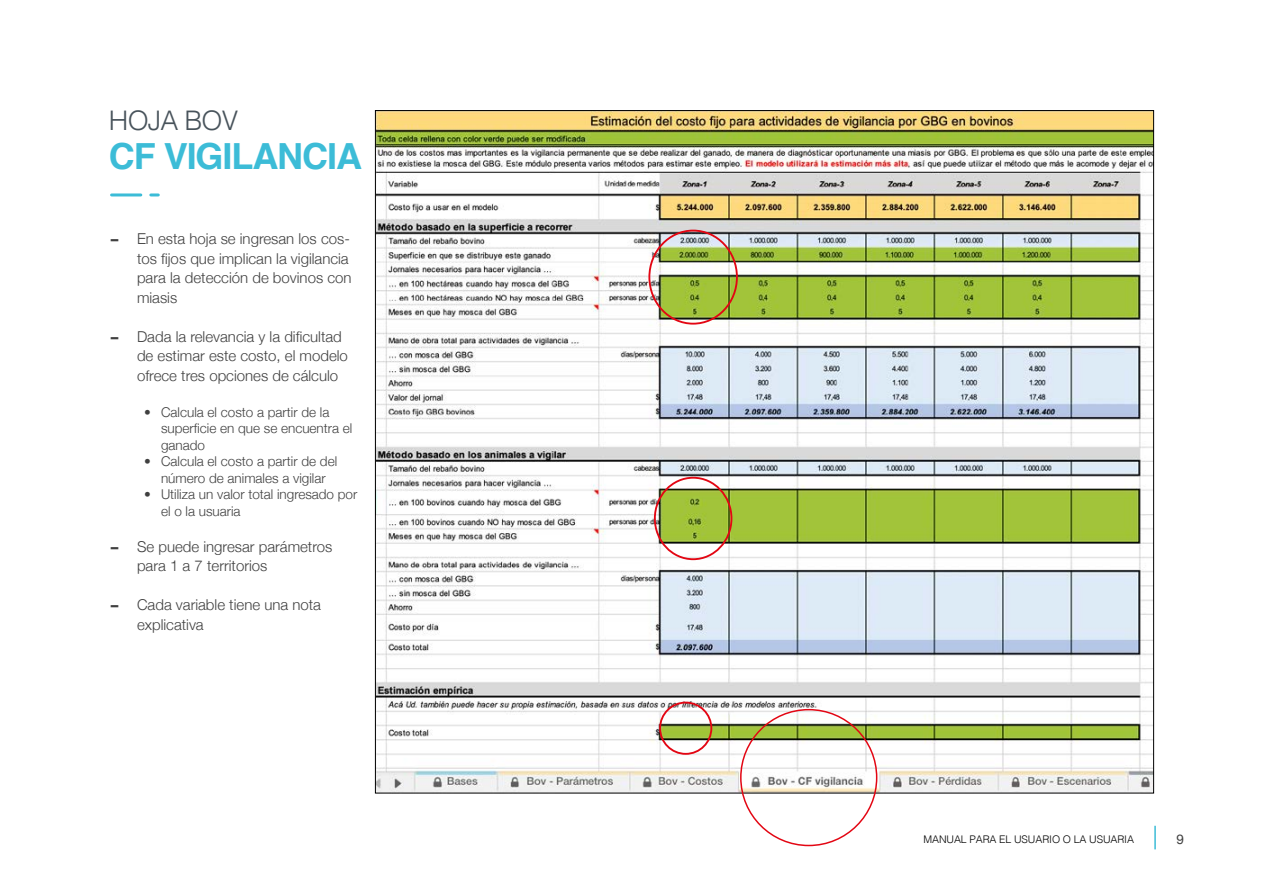
<style>
.page{position:relative;width:1263px;height:893px;background:#fff}
.page>*{position:absolute;margin:0;border:0;box-sizing:border-box;transform-origin:0 0}
.título{font:700 36px "Helvetica";letter-spacing:-.03em;color:#3cbcd7}
.título-2{font:300 27px "Helvetica";letter-spacing:-.03em;color:#48535b}
.t1{font:300 15px/19.5px "Helvetica Neue";color:#404040}
.t2{font:300 13.5px/16.5px "Helvetica Neue";color:#404040}
.t3{font:13.5px "Helvetica Neue";color:#404040}
.t4{font:300 10.5px "Helvetica";letter-spacing:-.01em;color:#000}
.s1{font-family:"Helvetica Neue LT Pro";font-weight:800}
</style>
<div class="page">
<hr style="left:1154px;top:826px;width:2px;height:23px;background:#3cbcd7">
<hr style="left:112px;top:193px;width:29px;height:3px;background:#3cbcd7">
<svg style="left:151px;top:193px;width:7px;height:3px"></svg>
<img style="left:377px;top:112px;width:775px;height:679px">
<div style="left:659px;top:702px;width:53px;height:53px;border:2px solid #e30613;border-radius:50%"></div>
<div style="left:654px;top:477px;width:78px;height:83px;border:2px solid #e30613;border-radius:50%"></div>
<div style="left:648px;top:230px;width:90px;height:95px;border:2px solid #e30613;border-radius:50%"></div>
<p class="título-2" style="left:109px;top:97px;width:131px">HOJA BOV</p>
<p class="título" style="left:109px;top:127px;width:255px">CF VIGILANCIA</p>
<p class="t1" style="left:137px;top:228px;width:216px;text-indent:-27px"><span class="s1">−</span> En esta hoja se ingresan los cos&shy;tos fijos que implican la vigilancia para la detección de bovinos con miasis</p>
<p class="t1" style="left:137px;top:325px;width:212px;text-indent:-27px"><span class="s1">−</span> Dada la relevancia y la dificultad de estimar este costo, el modelo ofrece tres opciones de cálculo</p>
<p class="t2" style="left:161px;top:403px;width:193px;text-indent:-17px">• Calcula el costo a partir de la superficie en que se encuentra el ganado</p>
<p class="t2" style="left:144px;top:452px;width:195px;text-align:center">• Calcula el costo a partir de del número de animales a vigilar</p>
<p class="t2" style="left:161px;top:485px;width:198px;text-indent:-17px">• Utiliza un valor total ingresado por el o la usuaria</p>
<p class="t1" style="left:137px;top:535px;width:197px;text-indent:-27px"><span class="s1">−</span> Se puede ingresar parámetros para 1 a 7 territorios</p>
<p class="t1" style="left:137px;top:594px;width:185px;text-indent:-27px"><span class="s1">−</span> Cada variable tiene una nota explicativa</p>
<p class="t4" style="left:923px;top:830px;width:212px">MANUAL PARA EL USUARIO O LA USUARIA</p>
<p class="t3" style="left:1176px;top:829px;width:9px">9</p>
</div>
